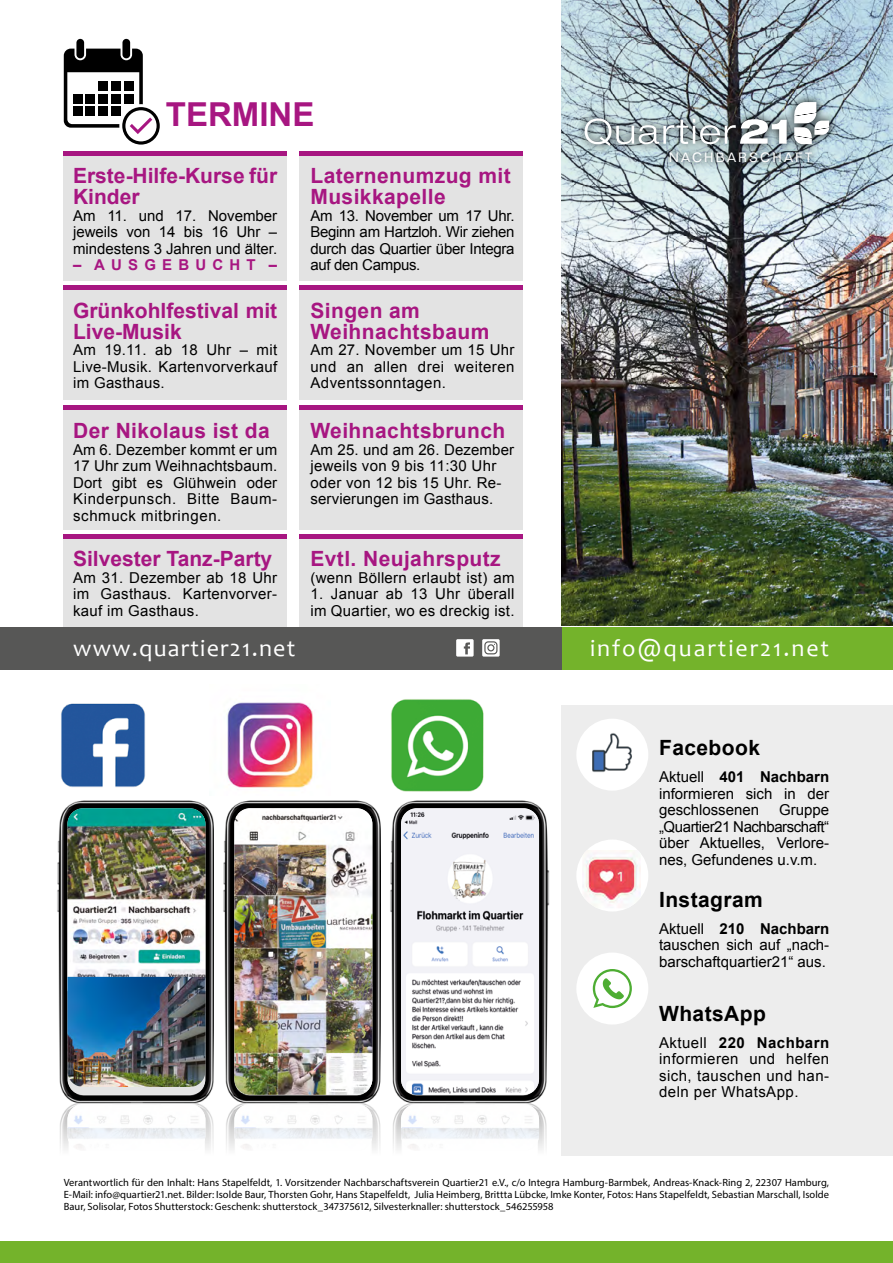
<style>
.page{position:relative;width:893px;height:1263px;background:#fff}
.page>*{position:absolute;margin:0;border:0;box-sizing:border-box;transform-origin:0 0}
.t1{font:700 33px "Arial";color:#a71681}
.t2{font:24px "Candara";letter-spacing:.08em;color:#fff}
.t3{font:24px "Candara";letter-spacing:.05em;color:#fff}
.t4{font:700 21px/21px "Arial";letter-spacing:.02em;color:#a71681}
.t5{font:700 21px/21px "Arial";color:#a71681}
.t6{font:700 21px "Arial";letter-spacing:.02em;color:#000}
.t7{font:15px/16.5px "Arial";letter-spacing:.02em;color:#000;text-align:justify}
.t8{font:700 15px "Arial";letter-spacing:.415em;color:#a71681}
.t9{font:13.2px "Folio BT";letter-spacing:.16em;color:#fff}
.t10{font:10.5px/12px "Myriad Pro";color:#000;text-align:justify}
.s1{font-weight:700}
</style>
<div class="page">
<div style="left:64px;top:534px;width:223px;height:93px;background:#e3e3e3"></div>
<div style="left:300px;top:534px;width:223px;height:93px;background:#e3e3e3"></div>
<div style="left:561px;top:627px;width:332px;height:43px;background:#74b32b"></div>
<div style="left:0;top:1242px;width:893px;height:21px;background:#74b32b"></div>
<div style="left:0;top:627px;width:561px;height:43px;background:#575756"></div>
<div style="left:64px;top:151px;width:223px;height:130px;background:#e3e3e3"></div>
<div style="left:64px;top:285px;width:223px;height:115px;background:#e3e3e3"></div>
<div style="left:64px;top:406px;width:223px;height:123px;background:#e3e3e3"></div>
<hr style="left:64px;top:151px;width:223px;height:4px;background:#a71681">
<div style="left:64px;top:285px;width:223px;height:5px;background:#a71681"></div>
<hr style="left:64px;top:406px;width:223px;height:4px;background:#a71681">
<hr style="left:64px;top:534px;width:223px;height:4px;background:#a71681">
<div style="left:300px;top:151px;width:223px;height:130px;background:#e3e3e3"></div>
<div style="left:300px;top:285px;width:223px;height:115px;background:#e3e3e3"></div>
<div style="left:300px;top:406px;width:223px;height:123px;background:#e3e3e3"></div>
<hr style="left:300px;top:151px;width:223px;height:4px;background:#a71681">
<div style="left:300px;top:285px;width:223px;height:5px;background:#a71681"></div>
<hr style="left:300px;top:406px;width:223px;height:4px;background:#a71681">
<hr style="left:300px;top:534px;width:223px;height:4px;background:#a71681">
<svg style="left:482px;top:639px;width:18px;height:18px"></svg>
<svg style="left:456px;top:639px;width:18px;height:18px"></svg>
<svg style="left:484px;top:641px;width:13px;height:13px"></svg>
<div style="left:122px;top:39px;width:8px;height:19px;background:#000;border-radius:4px"></div>
<div style="left:76px;top:39px;width:8px;height:19px;background:#000;border-radius:4px"></div>
<svg style="left:64px;top:49px;width:96px;height:96px"></svg>
<img style="left:561px;top:0;width:332px;height:625px">
<svg style="left:576px;top:93px;width:262px;height:78px;background:#95a8ae"></svg>
<svg style="left:794px;top:102px;width:35px;height:42px"></svg>
<svg style="left:585px;top:118px;width:202px;height:28px"></svg>
<img style="left:57px;top:800px;width:157px;height:350px">
<div style="left:67px;top:808px;width:138px;height:287px;background:#e3e3e3;border-radius:16px"></div>
<img style="left:67px;top:808px;width:138px;height:169px">
<img style="left:67px;top:1104px;width:133px;height:46px">
<img style="left:223px;top:800px;width:158px;height:303px">
<img style="left:234px;top:808px;width:138px;height:287px">
<img style="left:200px;top:1103px;width:166px;height:47px">
<img style="left:234px;top:1104px;width:132px;height:46px">
<img style="left:390px;top:800px;width:160px;height:303px">
<img style="left:401px;top:808px;width:138px;height:287px">
<img style="left:366px;top:1103px;width:212px;height:53px">
<img style="left:401px;top:1104px;width:138px;height:47px">
<img style="left:61px;top:703px;width:84px;height:84px">
<img style="left:226px;top:702px;width:87px;height:86px">
<img style="left:391px;top:699px;width:93px;height:93px">
<img style="left:67px;top:977px;width:138px;height:110px">
<div style="left:561px;top:705px;width:332px;height:450px;background:#ededed"></div>
<img style="left:576px;top:719px;width:72px;height:68px">
<div style="left:576px;top:839px;width:72px;height:72px;background:#fff;border-radius:50%"></div>
<img style="left:582px;top:850px;width:59px;height:58px">
<div style="left:576px;top:952px;width:72px;height:72px;background:#fff;border-radius:50%"></div>
<svg style="left:593px;top:969px;width:39px;height:39px"></svg>
<p class="t1" style="left:166px;top:93px;width:150px">TERMINE</p>
<p class="t5" style="left:73px;top:166px;width:206px">Erste-Hilfe-Kurse für<br>Kinder</p>
<p class="t7" style="left:73px;top:207px;width:206px">Am 11. und 17. November jeweils von 14 bis 16 Uhr – mindestens 3 Jahren und älter.</p>
<p class="t8" style="left:73px;top:255px;width:206px">– AUSGEBUCHT –</p>
<p class="t5" style="left:73px;top:301px;width:206px">Grünkohlfestival mit<br>Live-Musik</p>
<p class="t7" style="left:73px;top:342px;width:206px">Am 19.11. ab 18 Uhr – mit Live-Musik. Kartenvorverkauf im Gasthaus.</p>
<p class="t4" style="left:73px;top:421px;width:198px">Der Nikolaus ist da</p>
<p class="t7" style="left:73px;top:441px;width:206px">Am 6. Dezember kommt er um 17 Uhr zum Weihnachtsbaum.<br>Dort gibt es Glühwein oder Kinderpunsch. Bitte Baum&shy;schmuck mitbringen.</p>
<p class="t5" style="left:73px;top:549px;width:201px">Silvester Tanz-Party</p>
<p class="t7" style="left:73px;top:569px;width:206px">Am 31. Dezember ab 18 Uhr im Gasthaus. Kartenvorver&shy;kauf im Gasthaus.</p>
<p class="t3" style="left:73px;top:633px;width:224px">www.quartier21.net</p>
<p class="t4" style="left:310px;top:166px;width:202px">Laternenumzug mit<br>Musikkapelle</p>
<p class="t7" style="left:310px;top:207px;width:206px">Am 13. November um 17 Uhr.<br>Beginn am Hartzloh. Wir ziehen durch das Quartier über Integra auf den Campus.</p>
<p class="t4" style="left:310px;top:301px;width:180px">Singen am<br>Weihnachtsbaum</p>
<p class="t7" style="left:310px;top:342px;width:206px">Am 27. November um 15 Uhr und an allen drei weiteren Adventssonntagen.</p>
<p class="t4" style="left:310px;top:421px;width:196px">Weihnachtsbrunch</p>
<p class="t7" style="left:310px;top:441px;width:205px;text-align:left">Am 25. und am 26. Dezember jeweils von 9 bis 11:30 Uhr oder von 12 bis 15 Uhr. Re&shy;servierungen im Gasthaus.</p>
<p class="t4" style="left:310px;top:549px;width:192px">Evtl. Neujahrsputz</p>
<p class="t7" style="left:310px;top:569px;width:206px">(wenn Böllern erlaubt ist) am</p>
<p class="t7" style="left:310px;top:586px;width:206px">1. Januar ab 13 Uhr überall im Quartier, wo es dreckig ist.</p>
<p class="t9" style="left:669px;top:149px;width:145px">NACHBARSCHAFT</p>
<p class="t2" style="left:590px;top:633px;width:241px">info@quartier21.net</p>
<p class="t6" style="left:659px;top:734px;width:102px">Facebook</p>
<p class="t7" style="left:659px;top:769px;width:172px">Aktuell <span class="s1">401 Nachbarn </span>informieren sich in der geschlossenen</p>
<p class="t7" style="left:659px;top:802px;width:172px;text-indent:120px">Gruppe „Quartier21 Nachbarschaft“ über Aktuelles, Verlore&shy;nes, Gefundenes u.v.m.</p>
<p class="t6" style="left:659px;top:885px;width:105px">Instagram</p>
<p class="t7" style="left:659px;top:920px;width:172px">Aktuell <span class="s1">210 Nachbarn </span>tauschen sich auf „nach&shy;barschaftquartier21“ aus.</p>
<p class="t6" style="left:659px;top:999px;width:108px">WhatsApp</p>
<p class="t7" style="left:659px;top:1034px;width:172px">Aktuell <span class="s1">220 Nachbarn </span>informieren und helfen sich, tauschen und han&shy;deln per WhatsApp.</p>
<p class="t10" style="left:64px;top:1176px;width:767px">Verantwortlich für den Inhalt: Hans Stapelfeldt, 1. Vorsitzender Nachbarschaftsverein Quartier21 e.V., c/o Integra Hamburg-Barmbek, Andreas-Knack-Ring 2, 22307 Hamburg, E-Mail: info@quartier21.net. Bilder: Isolde Baur, Thorsten Gohr, Hans Stapelfeldt, Julia Heimberg, Brittta Lübcke, Imke Konter, Fotos: Hans Stapelfeldt, Sebastian Marschall, Isolde Baur, Solisolar, Fotos Shutterstock: Geschenk: shutterstock_347375612, Silvesterknaller: shutterstock_546255958</p>
</div>
